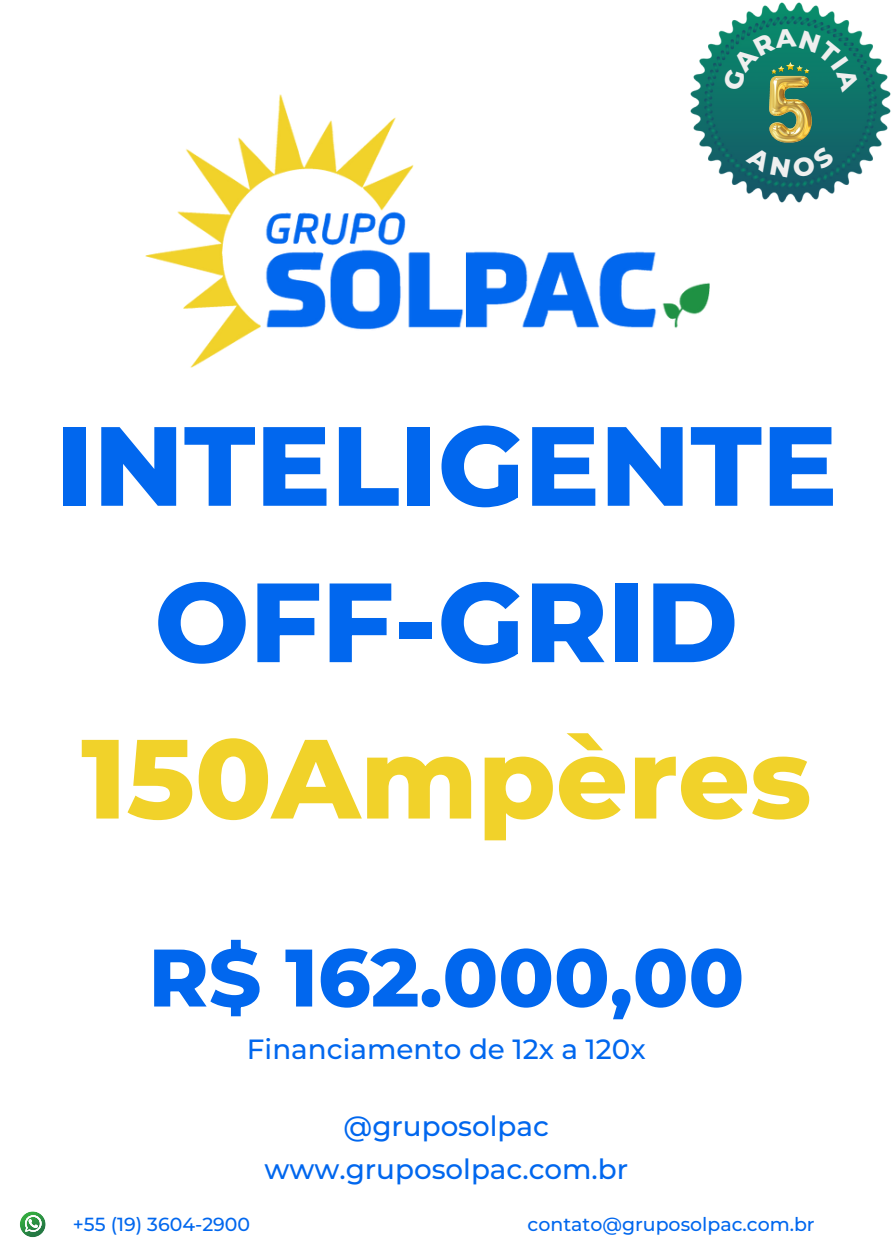
<style>
.page{position:relative;width:893px;height:1259px;background:#fff}
.page>*{position:absolute;margin:0;border:0;box-sizing:border-box;transform-origin:0 0}
.t1{font:800 112.35px "Montserrat";color:#0167ee}
.t2{font:800 112.35px "Montserrat";color:#f1d22a}
.t3{font:800 81.3px "Montserrat";color:#0167ee}
.t4{font:500 27.75px "Montserrat";color:#0167ee}
.t5{font:500 18.9px "Montserrat";color:#0167ee}
</style>
<div class="page">
<svg style="left:20px;top:1211px;width:26px;height:26px"></svg>
<img style="left:145px;top:94px;width:564px;height:273px">
<img style="left:689px;top:2px;width:202px;height:201px">
<img style="left:769px;top:92px;width:42px;height:50px">
<div style="left:745px;top:145px;width:90px;height:33px;background:#136168"></div>
<svg style="left:722px;top:28px;width:137px;height:64px;background:#1c8269"></svg>
<p class="t1" style="left:55px;top:397px;width:783px">INTELIGENTE</p>
<p class="t1" style="left:154px;top:553px;width:585px">OFF-GRID</p>
<p class="t2" style="left:81px;top:710px;width:732px">150Ampères</p>
<p class="t3" style="left:148px;top:928px;width:597px">R$ 162.000,00</p>
<p class="t4" style="left:247px;top:1032px;width:400px">Financiamento de 12x a 120x</p>
<p class="t4" style="left:343px;top:1109px;width:207px">@gruposolpac</p>
<p class="t4" style="left:264px;top:1152px;width:365px">www.gruposolpac.com.br</p>
<p class="t5" style="left:73px;top:1212px;width:179px">+55 (19) 3604-2900</p>
<p class="t5" style="left:527px;top:1212px;width:288px">contato@gruposolpac.com.br</p>
</div>
